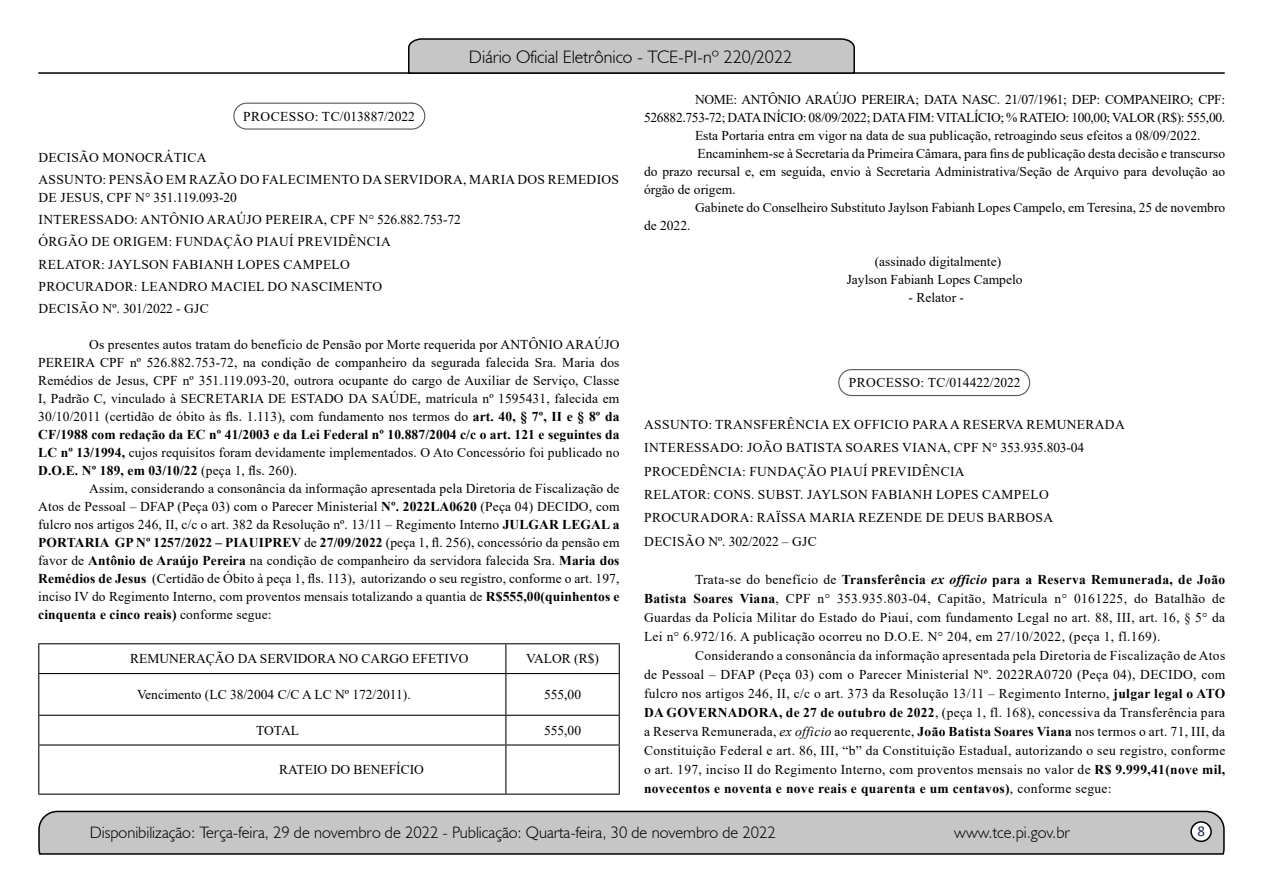
<style>
.page{position:relative;width:1263px;height:893px;background:#fff}
.page>*{position:absolute;margin:0;border:0;box-sizing:border-box;transform-origin:0 0}
.t1{font:300 18px "Humanist 521 BT";color:#000}
.t2{font:300 16.5px "Humanist 521 BT";color:#000}
.t3{font:15px "Calibri";color:#212d4c}
.t4{font:13.5px/18px "Times New Roman";color:#000;text-align:justify}
.t5{font:13.5px/22.2px "Times New Roman";letter-spacing:.025em;color:#000}
.t6{font:13.5px "Times New Roman";letter-spacing:-.025em;color:#000}
.s1{font-weight:700}
.s2{font-weight:700;font-style:italic}
.s3{font-style:italic}
</style>
<div class="page">
<svg style="left:38px;top:810px;width:1187px;height:45px;background:#b9b9b9"></svg>
<div style="left:1191px;top:822px;width:20px;height:19px;background:#fff;border-radius:50%"></div>
<div style="left:1190px;top:821px;width:22px;height:21px;border:2px solid #000;border-radius:50%"></div>
<hr style="left:38px;top:72px;width:1187px;height:2px;background:#000">
<svg style="left:407px;top:38px;width:449px;height:36px;background:#b4b4b4"></svg>
<div style="left:838px;top:369px;width:192px;height:27px;border:1px solid #575756;border-radius:13px"></div>
<hr style="left:38px;top:643px;width:468px;height:1px;background:#000">
<svg style="left:38px;top:644px;width:1px;height:29px"></svg>
<hr style="left:506px;top:643px;width:114px;height:1px;background:#000">
<svg style="left:505px;top:644px;width:1px;height:29px"></svg>
<svg style="left:619px;top:644px;width:1px;height:29px"></svg>
<hr style="left:38px;top:673px;width:468px;height:1px;background:#000">
<hr style="left:38px;top:674px;width:1px;height:41px;background:#000">
<hr style="left:506px;top:673px;width:114px;height:1px;background:#000">
<hr style="left:505px;top:674px;width:1px;height:41px;background:#000">
<hr style="left:619px;top:674px;width:1px;height:41px;background:#000">
<hr style="left:38px;top:715px;width:468px;height:1px;background:#000">
<svg style="left:38px;top:716px;width:1px;height:28px"></svg>
<hr style="left:506px;top:715px;width:114px;height:1px;background:#000">
<svg style="left:505px;top:716px;width:1px;height:28px"></svg>
<svg style="left:619px;top:716px;width:1px;height:28px"></svg>
<hr style="left:38px;top:744px;width:468px;height:1px;background:#000">
<hr style="left:38px;top:745px;width:1px;height:49px;background:#000">
<hr style="left:506px;top:744px;width:114px;height:1px;background:#000">
<hr style="left:505px;top:745px;width:1px;height:49px;background:#000">
<hr style="left:619px;top:745px;width:1px;height:49px;background:#000">
<hr style="left:38px;top:794px;width:468px;height:1px;background:#000">
<hr style="left:506px;top:794px;width:114px;height:1px;background:#000">
<div style="left:233px;top:103px;width:192px;height:27px;border:1px solid #575756;border-radius:13px"></div>
<h1 class="t1" style="left:469px;top:46px;width:325px">Diário Oficial Eletrônico - TCE-PI-nº 220/2022</h1>
<p class="t4" style="left:243px;top:107px;width:173px">PROCESSO: TC/013887/2022</p>
<p class="t5" style="left:39px;top:146px;width:582px">DECISÃO MONOCRÁTICA<br>ASSUNTO: PENSÃO EM RAZÃO DO FALECIMENTO DA SERVIDORA, MARIA DOS REMEDIOS</p>
<p class="t5" style="left:39px;top:186px;width:424px">DE JESUS, CPF N° 351.119.093-20<br>INTERESSADO: ANTÔNIO ARAÚJO PEREIRA, CPF N° 526.882.753-72<br>ÓRGÃO DE ORIGEM: FUNDAÇÃO PIAUÍ PREVIDÊNCIA<br>RELATOR: JAYLSON FABIANH LOPES CAMPELO<br>PROCURADOR: LEANDRO MACIEL DO NASCIMENTO<br>DECISÃO Nº. 301/2022 - GJC</p>
<p class="t4" style="left:38px;top:335px;width:583px;text-indent:51px">Os presentes autos tratam do benefício de Pensão por Morte requerida por ANTÔNIO ARAÚJO PEREIRA CPF nº 526.882.753-72, na condição de companheiro da segurada falecida Sra. Maria dos Remédios de Jesus, CPF nº 351.119.093-20, outrora ocupante do cargo de Auxiliar de Serviço, Classe I, Padrão C, vinculado à SECRETARIA DE ESTADO DA SAÚDE, matrícula nº 1595431, falecida em 30/10/2011 (certidão de óbito às fls. 1.113), com fundamento nos termos do <span class="s1">art. 40, § 7º, II e § 8º da CF/1988 com redação da EC nº 41/2003 e da Lei Federal nº 10.887/2004 c/c o art. 121 e seguintes da LC nº 13/1994,</span> cujos requisitos foram devidamente implementados. O Ato Concessório foi publicado no <span class="s1">D.O.E. Nº 189, em 03/10/22</span> (peça 1, fls. 260).</p>
<p class="t4" style="left:38px;top:479px;width:583px;text-indent:51px">Assim, considerando a consonância da informação apresentada pela Diretoria de Fiscalização de Atos de Pessoal – DFAP (Peça 03) com o Parecer Ministerial <span class="s1">Nº. 2022LA0620</span> (Peça 04) DECIDO, com fulcro nos artigos 246, II, c/c o art. 382 da Resolução nº. 13/11 – Regimento Interno <span class="s1">JULGAR LEGAL a PORTARIA GP Nº 1257/2022 – PIAUIPREV</span> de <span class="s1">27/09/2022</span> (peça 1, fl. 256), concessório da pensão em favor de <span class="s1">Antônio de Araújo Pereira</span> na condição de companheiro da servidora falecida Sra. <span class="s1">Maria dos Remédios de Jesus</span> (Certidão de Óbito à peça 1, fls. 113), autorizando o seu registro, conforme o art. 197, inciso IV do Regimento Interno, com proventos mensais totalizando a quantia de <span class="s1">R$555,00(quinhentos e cinquenta e cinco reais)</span> conforme segue:</p>
<p class="t4" style="left:130px;top:649px;width:340px">REMUNERAÇÃO DA SERVIDORA NO CARGO EFETIVO</p>
<p class="t4" style="left:526px;top:649px;width:74px">VALOR (R$)</p>
<p class="t4" style="left:137px;top:685px;width:275px">Vencimento (LC 38/2004 C/C A LC Nº 172/2011).</p>
<p class="t4" style="left:544px;top:685px;width:39px">555,00</p>
<p class="t4" style="left:256px;top:721px;width:44px">TOTAL</p>
<p class="t4" style="left:544px;top:721px;width:39px">555,00</p>
<p class="t4" style="left:279px;top:760px;width:146px">RATEIO DO BENEFÍCIO</p>
<p class="t6" style="left:695px;top:90px;width:532px">NOME: ANTÔNIO ARAÚJO PEREIRA; DATA NASC. 21/07/1961; DEP: COMPANEIRO; CPF:</p>
<p class="t6" style="left:644px;top:108px;width:583px">526882.753-72; DATA INÍCIO: 08/09/2022; DATA FIM: VITALÍCIO; % RATEIO: 100,00; VALOR (R$): 555,00.</p>
<p class="t4" style="left:695px;top:126px;width:507px">Esta Portaria entra em vigor na data de sua publicação, retroagindo seus efeitos a 08/09/2022.</p>
<p class="t4" style="left:697px;top:144px;width:529px">Encaminhem-se à Secretaria da Primeira Câmara, para fins de publicação desta decisão e transcurso</p>
<p class="t4" style="left:644px;top:162px;width:583px">do prazo recursal e, em seguida, envio à Secretaria Administrativa/Seção de Arquivo para devolução ao</p>
<p class="t4" style="left:644px;top:180px;width:93px">órgão de origem.</p>
<p class="t4" style="left:695px;top:198px;width:532px">Gabinete do Conselheiro Substituto Jaylson Fabianh Lopes Campelo, em Teresina, 25 de novembro</p>
<p class="t4" style="left:644px;top:216px;width:48px">de 2022.</p>
<p class="t4" style="left:847px;top:252px;width:177px;text-align:center">(assinado digitalmente)<br>Jaylson Fabianh Lopes Campelo</p>
<p class="t4" style="left:908px;top:288px;width:57px">- Relator -</p>
<p class="t4" style="left:849px;top:373px;width:173px">PROCESSO: TC/014422/2022</p>
<p class="t5" style="left:644px;top:412px;width:482px;line-height:23.2px">ASSUNTO: TRANSFERÊNCIA EX OFFICIO PARA A RESERVA REMUNERADA INTERESSADO: JOÃO BATISTA SOARES VIANA, CPF N° 353.935.803-04<br>PROCEDÊNCIA: FUNDAÇÃO PIAUÍ PREVIDÊNCIA<br>RELATOR: CONS. SUBST. JAYLSON FABIANH LOPES CAMPELO PROCURADORA: RAÏSSA MARIA REZENDE DE DEUS BARBOSA<br>DECISÃO Nº. 302/2022 – GJC</p>
<p class="t4" style="left:644px;top:569px;width:583px;line-height:19px;text-indent:51px">Trata-se do benefício de <span class="s1">Transferência</span> <span class="s2">ex officio</span> <span class="s1">para a Reserva Remunerada, de João Batista Soares Viana</span>, CPF n° 353.935.803-04, Capitão, Matrícula n° 0161225, do Batalhão de Guardas da Polícia Militar do Estado do Piauí, com fundamento Legal no art. 88, III, art. 16, § 5° da Lei n° 6.972/16. A publicação ocorreu no D.O.E. N° 204, em 27/10/2022, (peça 1, fl.169).</p>
<p class="t4" style="left:644px;top:645px;width:583px;line-height:19px;text-indent:51px">Considerando a consonância da informação apresentada pela Diretoria de Fiscalização de Atos de Pessoal – DFAP (Peça 03) com o Parecer Ministerial Nº. 2022RA0720 (Peça 04), DECIDO, com fulcro nos artigos 246, II, c/c o art. 373 da Resolução 13/11 – Regimento Interno, <span class="s1">julgar legal o ATO DA GOVERNADORA, de 27 de outubro de 2022</span>, (peça 1, fl. 168), concessiva da Transferência para a Reserva Remunerada, <span class="s3">ex officio</span> ao requerente, <span class="s1">João Batista Soares Viana</span> nos termos o art. 71, III, da Constituição Federal e art. 86, III, “b” da Constituição Estadual, autorizando o seu registro, conforme o art. 197, inciso II do Regimento Interno, com proventos mensais no valor de <span class="s1">R$ 9.999,41(nove mil, novecentos e noventa e nove reais e quarenta e um centavos)</span>, conforme segue:</p>
<p class="t2" style="left:90px;top:822px;width:688px">Disponibilização: Terça-feira, 29 de novembro de 2022 - Publicação: Quarta-feira, 30 de novembro de 2022</p>
<p class="t2" style="left:954px;top:822px;width:117px">www.tce.pi.gov.br</p>
<p class="t3" style="left:1197px;top:821px;width:9px">8</p>
</div>
